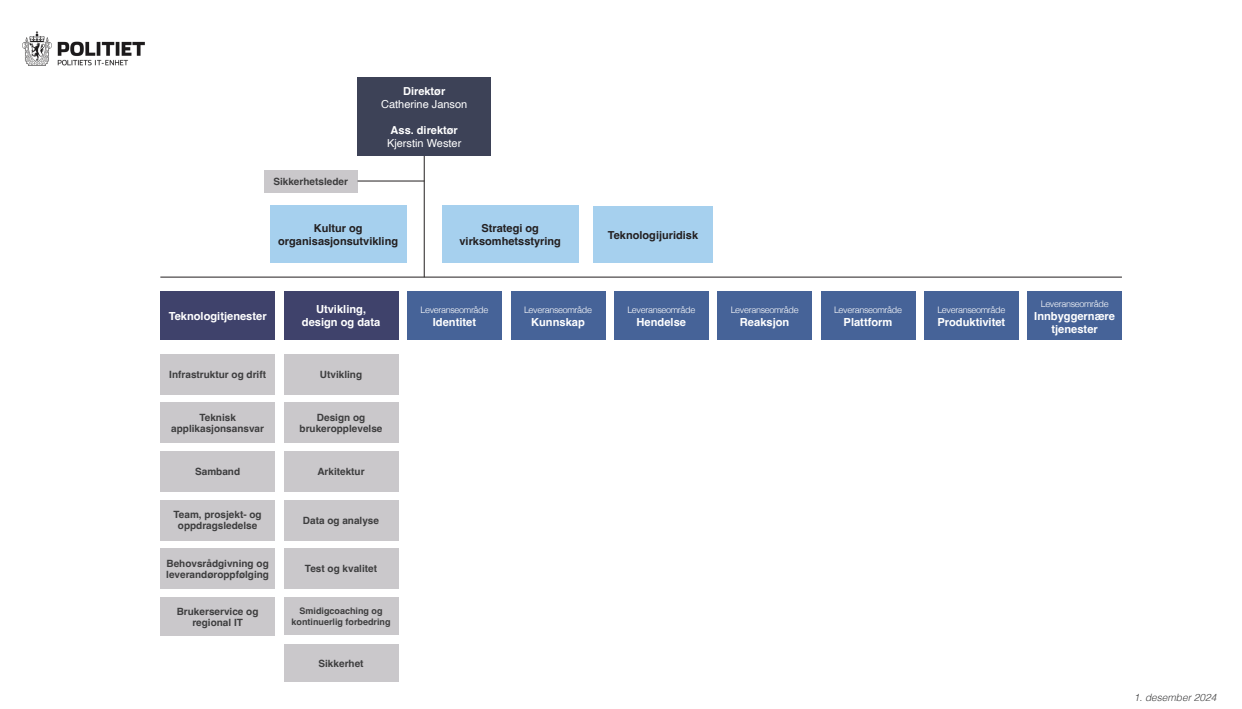
<style>
.page{position:relative;width:1242px;height:709px;background:#fff}
.page>*{position:absolute;margin:0;border:0;box-sizing:border-box;transform-origin:0 0}
.Brødtekst_i_boks{font:700 11.1px/13.1px "Helvetica";color:#fff;text-align:center}
.Brødtekst_i_boks-2{font:700 11px/13px "Helvetica";color:#231f20;text-align:center}
.Brødtekst_i_boks-3{font:11px "Helvetica";color:#fff}
.Brødtekst_i_boks-4{font:700 11px "Helvetica";color:#fff}
.Brødtekst_i_boks-5{font:italic 300 10.1px "Helvetica";color:#3e3e3f}
.Brødtekst_i_boks-6{font:700 10px/11px "Helvetica";color:#3e3e3f;text-align:center}
.Brødtekst_i_boks-7{font:300 9px "Helvetica";letter-spacing:-.04em;color:#fff}
.Brødtekst_i_boks-8{font:700 9px/11px "Helvetica";color:#3e3e3f;text-align:center}
</style>
<div class="page">
<hr style="left:424px;top:153px;width:1px;height:124px;background:#231f20">
<div style="left:160px;top:354px;width:115px;height:40px;background:#cac8cb"></div>
<div style="left:160px;top:403px;width:115px;height:40px;background:#cac8cb"></div>
<div style="left:160px;top:451px;width:115px;height:40px;background:#cac8cb"></div>
<div style="left:284px;top:548px;width:114px;height:41px;background:#cac8cb"></div>
<div style="left:160px;top:500px;width:115px;height:40px;background:#cac8cb"></div>
<div style="left:407px;top:291px;width:95px;height:49px;background:#466398"></div>
<div style="left:511px;top:291px;width:94px;height:49px;background:#466398"></div>
<div style="left:614px;top:291px;width:94px;height:49px;background:#466398"></div>
<div style="left:717px;top:291px;width:95px;height:49px;background:#466398"></div>
<div style="left:284px;top:291px;width:114px;height:49px;background:#3f426b"></div>
<div style="left:160px;top:291px;width:115px;height:49px;background:#3f426b"></div>
<div style="left:284px;top:354px;width:114px;height:40px;background:#cac8cb"></div>
<div style="left:284px;top:451px;width:114px;height:40px;background:#cac8cb"></div>
<div style="left:284px;top:500px;width:114px;height:40px;background:#cac8cb"></div>
<div style="left:284px;top:597px;width:114px;height:38px;background:#cac8cb"></div>
<div style="left:284px;top:403px;width:114px;height:40px;background:#cac8cb"></div>
<div style="left:160px;top:548px;width:115px;height:41px;background:#cac8cb"></div>
<div style="left:270px;top:206px;width:136px;height:57px;background:#a6d0ee"></div>
<div style="left:357px;top:78px;width:134px;height:78px;background:#3d4257"></div>
<hr style="left:160px;top:277px;width:962px;height:1px;background:#231f20">
<div style="left:820px;top:291px;width:95px;height:49px;background:#466398"></div>
<div style="left:924px;top:291px;width:94px;height:49px;background:#466398"></div>
<div style="left:442px;top:206px;width:136px;height:57px;background:#a6d0ee"></div>
<div style="left:1027px;top:291px;width:95px;height:49px;background:#466398"></div>
<div style="left:160px;top:597px;width:115px;height:38px;background:#cac8cb"></div>
<div style="left:593px;top:206px;width:119px;height:57px;background:#a6d0ee"></div>
<div style="left:284px;top:644px;width:114px;height:38px;background:#cac8cb"></div>
<div style="left:264px;top:170px;width:93px;height:22px;background:#cac8cb"></div>
<hr style="left:357px;top:181px;width:67px;height:1px;background:#231f20">
<img style="left:22px;top:31px;width:123px;height:35px">
<p class="Brødtekst_i_boks-6" style="left:273px;top:177px;width:76px">Sikkerhetsleder</p>
<p class="Brødtekst_i_boks-4" style="left:403px;top:84px;width:44px">Direktør</p>
<p class="Brødtekst_i_boks-3" style="left:381px;top:96px;width:88px">Catherine Janson</p>
<p class="Brødtekst_i_boks-4" style="left:390px;top:123px;width:69px">Ass. direktør</p>
<p class="Brødtekst_i_boks-3" style="left:387px;top:135px;width:76px">Kjerstin Wester</p>
<p class="Brødtekst_i_boks-2" style="left:278px;top:223px;width:121px">Kultur og organisasjonsutvikling</p>
<p class="Brødtekst_i_boks-2" style="left:459px;top:223px;width:103px">Strategi og virksomhetsstyring</p>
<p class="Brødtekst_i_boks-2" style="left:608px;top:230px;width:92px">Teknologijuridisk</p>
<p class="Brødtekst_i_boks" style="left:169px;top:311px;width:99px">Teknologitjenester</p>
<p class="Brødtekst_i_boks" style="left:302px;top:304px;width:80px">Utvikling, design og data</p>
<p class="Brødtekst_i_boks-7" style="left:420px;top:302px;width:69px">Leveranseområde</p>
<p class="Brødtekst_i_boks" style="left:433px;top:317px;width:45px">Identitet</p>
<p class="Brødtekst_i_boks-7" style="left:524px;top:302px;width:69px">Leveranseområde</p>
<p class="Brødtekst_i_boks" style="left:531px;top:317px;width:55px">Kunnskap</p>
<p class="Brødtekst_i_boks-7" style="left:627px;top:302px;width:69px">Leveranseområde</p>
<p class="Brødtekst_i_boks" style="left:636px;top:317px;width:51px">Hendelse</p>
<p class="Brødtekst_i_boks-6" style="left:169px;top:370px;width:98px">Infrastruktur og drift</p>
<p class="Brødtekst_i_boks-6" style="left:171px;top:413px;width:94px">Teknisk applikasjonsansvar</p>
<p class="Brødtekst_i_boks-6" style="left:195px;top:467px;width:47px">Samband</p>
<p class="Brødtekst_i_boks-6" style="left:320px;top:370px;width:44px">Utvikling</p>
<p class="Brødtekst_i_boks-6" style="left:300px;top:413px;width:84px">Design og brukeropplevelse</p>
<p class="Brødtekst_i_boks-6" style="left:317px;top:467px;width:49px">Arkitektur</p>
<p class="Brødtekst_i_boks-6" style="left:173px;top:510px;width:90px">Team, prosjekt- og oppdragsledelse</p>
<p class="Brødtekst_i_boks-6" style="left:303px;top:516px;width:78px">Data og analyse</p>
<p class="Brødtekst_i_boks-6" style="left:166px;top:559px;width:104px;text-align:left">Behovsrådgivning og leverandøroppfølging</p>
<p class="Brødtekst_i_boks-6" style="left:305px;top:564px;width:74px">Test og kvalitet</p>
<p class="Brødtekst_i_boks-6" style="left:177px;top:606px;width:83px">Brukerservice og regional IT</p>
<p class="Brødtekst_i_boks-8" style="left:291px;top:606px;width:101px">Smidigcoaching og kontinuerlig forbedring</p>
<p class="Brødtekst_i_boks-6" style="left:318px;top:659px;width:47px">Sikkerhet</p>
<p class="Brødtekst_i_boks-7" style="left:730px;top:302px;width:69px">Leveranseområde</p>
<p class="Brødtekst_i_boks" style="left:740px;top:317px;width:51px">Reaksjon</p>
<p class="Brødtekst_i_boks-7" style="left:834px;top:302px;width:69px">Leveranseområde</p>
<p class="Brødtekst_i_boks" style="left:843px;top:317px;width:50px">Plattform</p>
<p class="Brødtekst_i_boks-7" style="left:937px;top:302px;width:69px">Leveranseområde</p>
<p class="Brødtekst_i_boks" style="left:937px;top:317px;width:69px">Produktivitet</p>
<p class="Brødtekst_i_boks-7" style="left:1040px;top:296px;width:69px">Leveranseområde</p>
<p class="Brødtekst_i_boks" style="left:1034px;top:311px;width:82px">Innbyggernære tjenester</p>
<p class="Brødtekst_i_boks-5" style="left:1133px;top:688px;width:84px">1. desember 2024</p>
</div>
